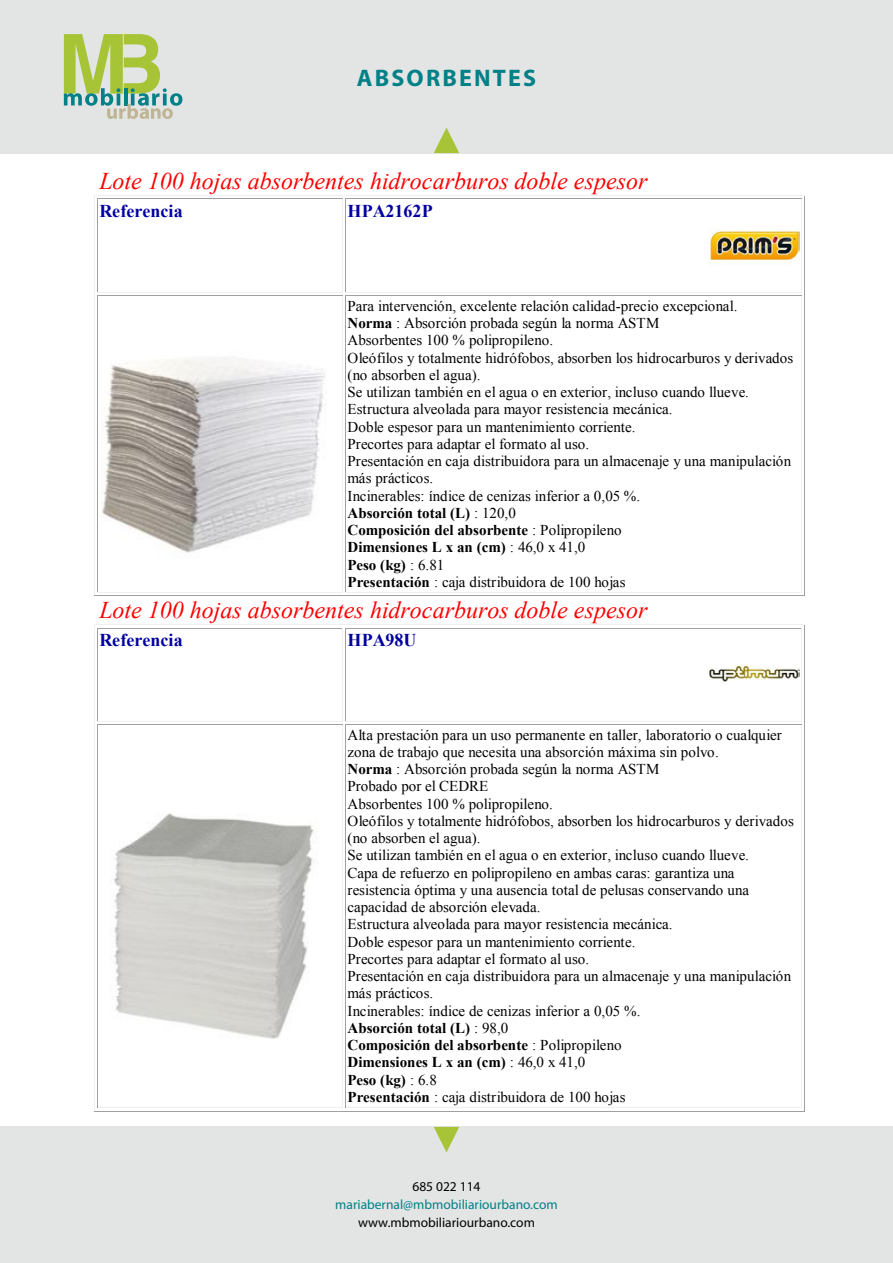
<style>
.page{position:relative;width:893px;height:1263px;background:#fff}
.page>*{position:absolute;margin:0;border:0;box-sizing:border-box;transform-origin:0 0}
.t1{font:italic 24px "Times New Roman";color:#f00}
.t2{font:700 24px "Myriad Pro";letter-spacing:.09em;color:#008087}
.t3{font:700 18px "Times New Roman";letter-spacing:.005em;color:#0000a0}
.t4{font:15px/17.2px "Times New Roman";color:#000}
.t5{font:13.5px "Myriad Pro";color:#000}
.t6{font:13.5px "Myriad Pro";color:#008087}
.s1{font-weight:700}
</style>
<div class="page">
<div style="left:0;top:0;width:893px;height:153px;background:#e3e4e4"></div>
<div style="left:0;top:1127px;width:893px;height:136px;background:#e3e4e4"></div>
<svg style="left:64px;top:34px;width:118px;height:85px"></svg>
<svg style="left:434px;top:1127px;width:25px;height:25px"></svg>
<svg style="left:434px;top:128px;width:25px;height:25px"></svg>
<hr style="left:95px;top:195px;width:249px;height:1px;background:#f0f0f0">
<hr style="left:345px;top:195px;width:459px;height:1px;background:#f0f0f0">
<hr style="left:98px;top:198px;width:244px;height:1px;background:#a0a0a0">
<hr style="left:98px;top:292px;width:244px;height:1px;background:#f0f0f0">
<hr style="left:97px;top:199px;width:1px;height:93px;background:#a0a0a0">
<hr style="left:342px;top:199px;width:1px;height:93px;background:#f0f0f0">
<hr style="left:94px;top:200px;width:1px;height:94px;background:#f0f0f0">
<hr style="left:346px;top:198px;width:455px;height:1px;background:#a0a0a0">
<hr style="left:346px;top:292px;width:455px;height:1px;background:#f0f0f0">
<hr style="left:345px;top:199px;width:1px;height:93px;background:#a0a0a0">
<hr style="left:801px;top:199px;width:1px;height:93px;background:#f0f0f0">
<hr style="left:804px;top:200px;width:1px;height:94px;background:#a0a0a0">
<hr style="left:98px;top:295px;width:244px;height:1px;background:#a0a0a0">
<hr style="left:98px;top:592px;width:244px;height:1px;background:#f0f0f0">
<hr style="left:97px;top:296px;width:1px;height:296px;background:#a0a0a0">
<hr style="left:342px;top:296px;width:1px;height:296px;background:#f0f0f0">
<hr style="left:94px;top:297px;width:1px;height:298px;background:#f0f0f0">
<hr style="left:95px;top:595px;width:249px;height:1px;background:#a0a0a0">
<hr style="left:346px;top:295px;width:455px;height:1px;background:#a0a0a0">
<hr style="left:346px;top:592px;width:455px;height:1px;background:#f0f0f0">
<hr style="left:345px;top:296px;width:1px;height:296px;background:#a0a0a0">
<hr style="left:801px;top:296px;width:1px;height:296px;background:#f0f0f0">
<hr style="left:345px;top:595px;width:459px;height:1px;background:#a0a0a0">
<hr style="left:804px;top:297px;width:1px;height:298px;background:#a0a0a0">
<hr style="left:95px;top:624px;width:249px;height:1px;background:#f0f0f0">
<hr style="left:345px;top:624px;width:459px;height:1px;background:#f0f0f0">
<hr style="left:98px;top:627px;width:244px;height:1px;background:#a0a0a0">
<hr style="left:98px;top:721px;width:244px;height:1px;background:#f0f0f0">
<hr style="left:97px;top:628px;width:1px;height:93px;background:#a0a0a0">
<hr style="left:342px;top:628px;width:1px;height:93px;background:#f0f0f0">
<hr style="left:94px;top:630px;width:1px;height:93px;background:#f0f0f0">
<hr style="left:346px;top:627px;width:455px;height:1px;background:#a0a0a0">
<hr style="left:346px;top:721px;width:455px;height:1px;background:#f0f0f0">
<hr style="left:345px;top:628px;width:1px;height:93px;background:#a0a0a0">
<hr style="left:801px;top:628px;width:1px;height:93px;background:#f0f0f0">
<hr style="left:804px;top:630px;width:1px;height:93px;background:#a0a0a0">
<hr style="left:98px;top:724px;width:244px;height:1px;background:#a0a0a0">
<hr style="left:98px;top:1107px;width:244px;height:1px;background:#f0f0f0">
<hr style="left:97px;top:725px;width:1px;height:382px;background:#a0a0a0">
<hr style="left:342px;top:725px;width:1px;height:382px;background:#f0f0f0">
<hr style="left:94px;top:726px;width:1px;height:385px;background:#f0f0f0">
<hr style="left:95px;top:1111px;width:249px;height:1px;background:#a0a0a0">
<hr style="left:346px;top:724px;width:455px;height:1px;background:#a0a0a0">
<hr style="left:346px;top:1107px;width:455px;height:1px;background:#f0f0f0">
<hr style="left:345px;top:725px;width:1px;height:382px;background:#a0a0a0">
<hr style="left:801px;top:725px;width:1px;height:382px;background:#f0f0f0">
<hr style="left:345px;top:1111px;width:459px;height:1px;background:#a0a0a0">
<hr style="left:804px;top:726px;width:1px;height:385px;background:#a0a0a0">
<img style="left:102px;top:358px;width:223px;height:195px">
<img style="left:114px;top:814px;width:204px;height:225px">
<img style="left:709px;top:229px;width:90px;height:35px">
<img style="left:709px;top:665px;width:90px;height:17px">
<h1 class="t2" style="left:357px;top:62px;width:181px">ABSORBENTES</h1>
<h1 class="t1" style="left:99px;top:164px;width:550px">Lote 100 hojas absorbentes hidrocarburos doble espesor</h1>
<p class="t3" style="left:99px;top:198px;width:85px">Referencia</p>
<p class="t3" style="left:348px;top:198px;width:87px">HPA2162P</p>
<p class="t4" style="left:348px;top:297px;width:447px">Para intervención, excelente relación calidad-precio excepcional.<br><span class="s1">Norma</span> : Absorción probada según la norma ASTM<br>Absorbentes 100 % polipropileno.<br>Oleófilos y totalmente hidrófobos, absorben los hidrocarburos y derivados (no absorben el agua).<br>Se utilizan también en el agua o en exterior, incluso cuando llueve.<br>Estructura alveolada para mayor resistencia mecánica.<br>Doble espesor para un mantenimiento corriente.<br>Precortes para adaptar el formato al uso.<br>Presentación en caja distribuidora para un almacenaje y una manipulación más prácticos.<br>Incinerables: índice de cenizas inferior a 0,05 %.<br><span class="s1">Absorción total (L)</span> : 120,0<br><span class="s1">Composición del absorbente</span> : Polipropileno<br><span class="s1">Dimensiones L x an (cm)</span> : 46,0 x 41,0<br><span class="s1">Peso (kg)</span> : 6.81<br><span class="s1">Presentación</span> : caja distribuidora de 100 hojas</p>
<h1 class="t1" style="left:99px;top:593px;width:550px">Lote 100 hojas absorbentes hidrocarburos doble espesor</h1>
<p class="t3" style="left:99px;top:627px;width:85px">Referencia</p>
<p class="t3" style="left:348px;top:627px;width:71px">HPA98U</p>
<p class="t4" style="left:348px;top:726px;width:448px">Alta prestación para un uso permanente en taller, laboratorio o cualquier zona de trabajo que necesita una absorción máxima sin polvo.<br><span class="s1">Norma</span> : Absorción probada según la norma ASTM<br>Probado por el CEDRE<br>Absorbentes 100 % polipropileno.<br>Oleófilos y totalmente hidrófobos, absorben los hidrocarburos y derivados (no absorben el agua).<br>Se utilizan también en el agua o en exterior, incluso cuando llueve.<br>Capa de refuerzo en polipropileno en ambas caras: garantiza una resistencia óptima y una ausencia total de pelusas conservando una capacidad de absorción elevada.<br>Estructura alveolada para mayor resistencia mecánica.<br>Doble espesor para un mantenimiento corriente.<br>Precortes para adaptar el formato al uso.<br>Presentación en caja distribuidora para un almacenaje y una manipulación más prácticos.<br>Incinerables: índice de cenizas inferior a 0,05 %.<br><span class="s1">Absorción total (L)</span> : 98,0<br><span class="s1">Composición del absorbente</span> : Polipropileno<br><span class="s1">Dimensiones L x an (cm)</span> : 46,0 x 41,0<br><span class="s1">Peso (kg)</span> : 6.8<br><span class="s1">Presentación</span> : caja distribuidora de 100 hojas</p>
<p class="t5" style="left:412px;top:1178px;width:70px">685 022 114</p>
<p class="t6" style="left:335px;top:1196px;width:224px">mariabernal@mbmobiliariourbano.com</p>
<p class="t5" style="left:358px;top:1214px;width:178px">www.mbmobiliariourbano.com</p>
</div>
